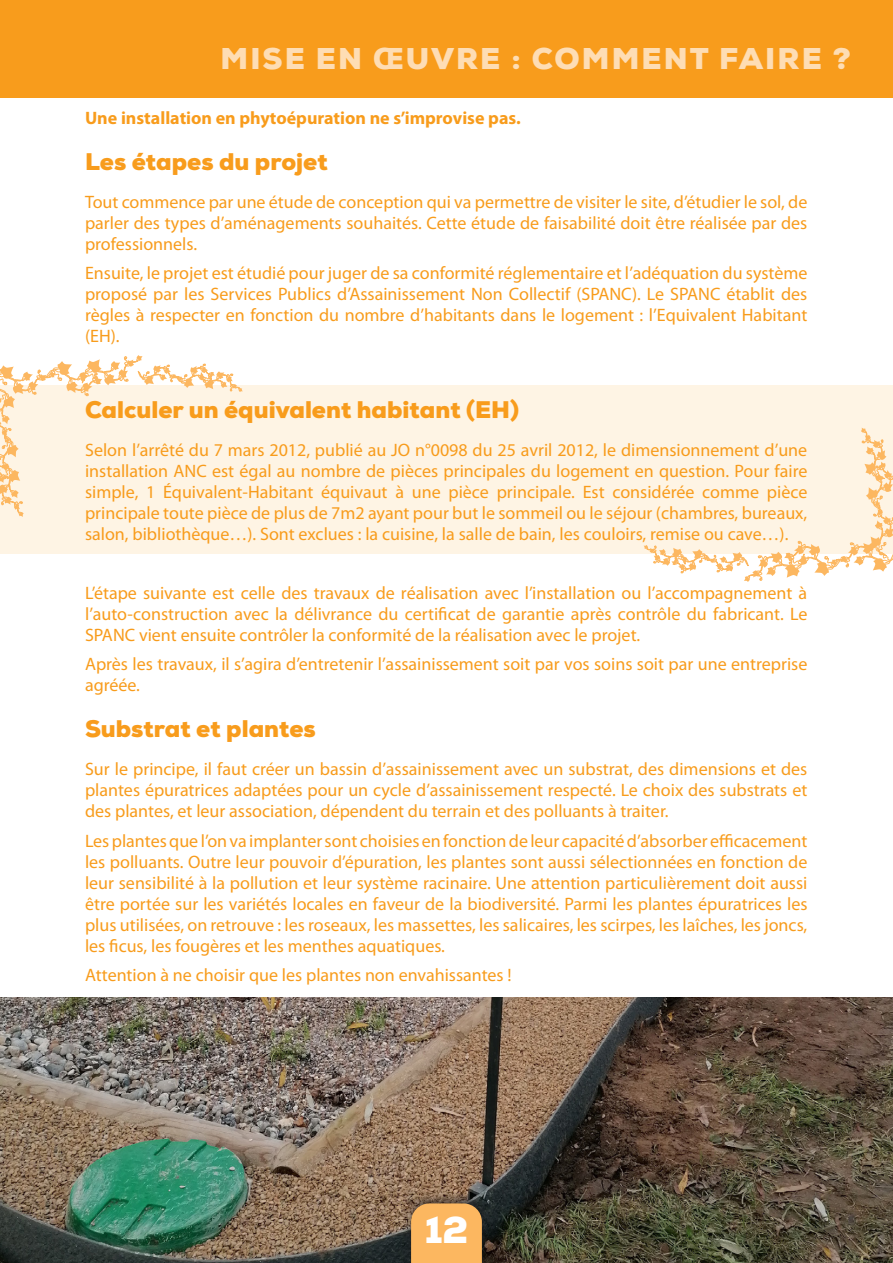
<style>
.page{position:relative;width:893px;height:1263px;background:#fff}
.page>*{position:absolute;margin:0;border:0;box-sizing:border-box;transform-origin:0 0}
.t1{font:900 37.5px "Nexa";color:#fff}
.t2{font:900 30px "Nexa";letter-spacing:.07em;color:#feddb4}
.t3{font:900 24px "Nexa";color:#f89c1c}
.t4{font:18px/21px "Myriad Pro";color:#f89c1c;text-align:justify}
.t5{font:700 18px "Myriad Pro";color:#f89c1c}
</style>
<div class="page">
<img style="left:0;top:997px;width:893px;height:266px">
<div style="left:1px;top:385px;width:892px;height:168px;background:#fef4e4"></div>
<svg style="left:643px;top:427px;width:250px;height:155px"></svg>
<div style="left:403px;top:1191px;width:87px;height:72px;background:#231f20;opacity:.6"></div>
<svg style="left:411px;top:1203px;width:71px;height:60px;background:#f3b15e"></svg>
<div style="left:0;top:0;width:893px;height:98px;background:#f89c1c"></div>
<svg style="left:0;top:355px;width:243px;height:162px"></svg>
<h2 class="t2" style="left:221px;top:39px;width:632px">MISE EN ŒUVRE : COMMENT FAIRE ?</h2>
<p class="t5" style="left:85px;top:106px;width:437px">Une installation en phytoépuration ne s’improvise pas.</p>
<h3 class="t3" style="left:85px;top:146px;width:244px">Les étapes du projet</h3>
<p class="t4" style="left:85px;top:191px;width:724px">Tout commence par une étude de conception qui va permettre de visiter le site, d’étudier le sol, de parler des types d’aménagements souhaités. Cette étude de faisabilité doit être réalisée par des professionnels.</p>
<p class="t4" style="left:85px;top:262px;width:724px">Ensuite, le projet est étudié pour juger de sa conformité réglementaire et l’adéquation du système proposé par les Services Publics d’Assainissement Non Collectif (SPANC). Le SPANC établit des règles à respecter en fonction du nombre d’habitants dans le logement : l’Equivalent Habitant (EH).</p>
<h3 class="t3" style="left:85px;top:394px;width:436px">Calculer un équivalent habitant (EH)</h3>
<p class="t4" style="left:85px;top:439px;width:724px">Selon l’arrêté du 7 mars 2012, publié au JO n°0098 du 25 avril 2012, le dimensionnement d’une installation ANC est égal au nombre de pièces principales du logement en question. Pour faire simple, 1 Équivalent-Habitant équivaut à une pièce principale. Est considérée comme pièce principale toute pièce de plus de 7m2 ayant pour but le sommeil ou le séjour (chambres, bureaux, salon, bibliothèque…). Sont exclues : la cuisine, la salle de bain, les couloirs, remise ou cave…).</p>
<p class="t4" style="left:85px;top:582px;width:724px">L’étape suivante est celle des travaux de réalisation avec l’installation ou l’accompagnement à l’auto-construction avec la délivrance du certificat de garantie après contrôle du fabricant. Le SPANC vient ensuite contrôler la conformité de la réalisation avec le projet.</p>
<p class="t4" style="left:85px;top:653px;width:724px">Après les travaux, il s’agira d’entretenir l’assainissement soit par vos soins soit par une entreprise agréée.</p>
<h3 class="t3" style="left:85px;top:713px;width:232px">Substrat et plantes</h3>
<p class="t4" style="left:85px;top:758px;width:724px">Sur le principe, il faut créer un bassin d’assainissement avec un substrat, des dimensions et des plantes épuratrices adaptées pour un cycle d’assainissement respecté. Le choix des substrats et des plantes, et leur association, dépendent du terrain et des polluants à traiter.</p>
<p class="t4" style="left:85px;top:830px;width:724px">Les plantes que l’on va implanter sont choisies en fonction de leur capacité d’absorber efficacement les polluants. Outre leur pouvoir d’épuration, les plantes sont aussi sélectionnées en fonction de leur sensibilité à la pollution et leur système racinaire. Une attention particulièrement doit aussi être portée sur les variétés locales en faveur de la biodiversité. Parmi les plantes épuratrices les plus utilisées, on retrouve : les roseaux, les massettes, les salicaires, les scirpes, les laîches, les joncs, les ficus, les fougères et les menthes aquatiques.</p>
<p class="t4" style="left:85px;top:964px;width:428px">Attention à ne choisir que les plantes non envahissantes !</p>
<h1 class="t1" style="left:425px;top:1206px;width:45px">12</h1>
</div>
